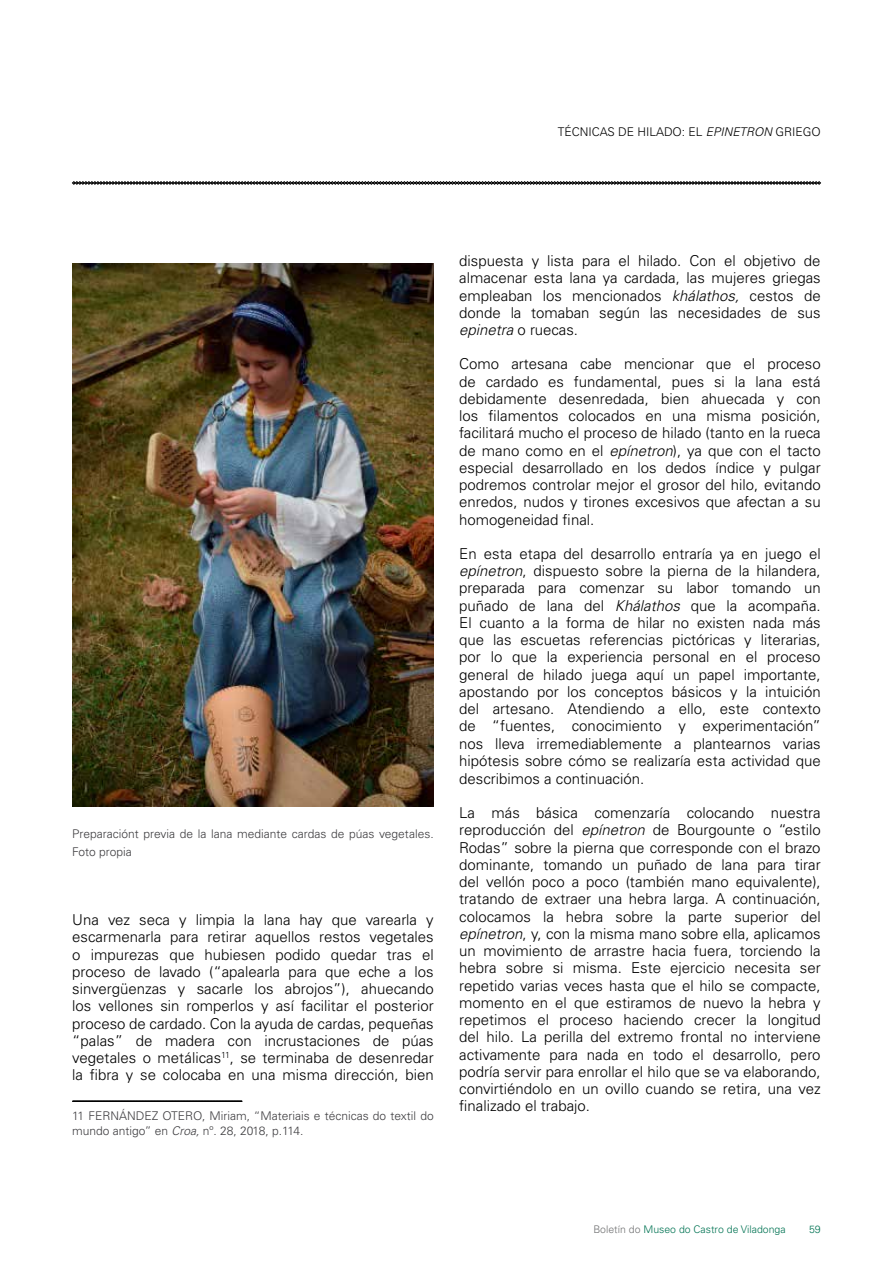
<style>
.page{position:relative;width:893px;height:1263px;background:#fff}
.page>*{position:absolute;margin:0;border:0;box-sizing:border-box;transform-origin:0 0}
.t1{font:300 15px/17.2px "Univers LT Std";color:#000;text-align:justify}
.t2{font:300 12px/18px "Univers LT Std";color:#3e3d40}
.t3{font:300 12px "Univers LT Std";color:#000}
.t4{font:300 10.5px "Univers LT Std";color:#007353}
.s1{font-style:italic}
.s2{color:#707172}
</style>
<div class="page">
<svg style="left:72px;top:181px;width:749px;height:4px;background:#616161"></svg>
<img style="left:72px;top:263px;width:362px;height:543px">
<svg style="left:72px;top:1100px;width:171px;height:2px"></svg>
<p class="t3" style="left:558px;top:125px;width:264px">TÉCNICAS DE HILADO: EL <span class="s1">EPINETRON</span> GRIEGO</p>
<p class="t2" style="left:72px;top:824px;width:363px">Preparaciónt previa de la lana mediante cardas de púas vegetales.<br>Foto propia</p>
<p class="t1" style="left:72px;top:911px;width:363px">Una vez seca y limpia la lana hay que varearla y escarmenarla para retirar aquellos restos vegetales o impurezas que hubiesen podido quedar tras el proceso de lavado (“apalearla para que eche a los sinvergüenzas y sacarle los abrojos”), ahuecando los vellones sin romperlos y así facilitar el posterior proceso de cardado. Con la ayuda de cardas, pequeñas “palas” de madera con incrustaciones de púas vegetales o metálicas<sup>11</sup>, se terminaba de desenredar la fibra y se colocaba en una misma dirección, bien</p>
<p class="t2" style="left:72px;top:1109px;width:363px;line-height:15px">11 FERNÁNDEZ OTERO, Miriam, “Materiais e técnicas do textil do mundo antigo” en <span class="s1">Croa,</span> nº. 28, 2018, p.114.</p>
<p class="t1" style="left:459px;top:252px;width:363px">dispuesta y lista para el hilado. Con el objetivo de almacenar esta lana ya cardada, las mujeres griegas empleaban los mencionados <span class="s1">khálathos,</span> cestos de donde la tomaban según las necesidades de sus <span class="s1">epinetra</span> o ruecas.</p>
<p class="t1" style="left:459px;top:355px;width:363px">Como artesana cabe mencionar que el proceso de cardado es fundamental, pues si la lana está debidamente desenredada, bien ahuecada y con los filamentos colocados en una misma posición, facilitará mucho el proceso de hilado (tanto en la rueca de mano como en el <span class="s1">epínetron</span>), ya que con el tacto especial desarrollado en los dedos índice y pulgar podremos controlar mejor el grosor del hilo, evitando enredos, nudos y tirones excesivos que afectan a su homogeneidad final.</p>
<p class="t1" style="left:459px;top:545px;width:363px">En esta etapa del desarrollo entraría ya en juego el <span class="s1">epínetron</span>, dispuesto sobre la pierna de la hilandera, preparada para comenzar su labor tomando un puñado de lana del <span class="s1">Khálathos</span> que la acompaña.<br>El cuanto a la forma de hilar no existen nada más que las escuetas referencias pictóricas y literarias, por lo que la experiencia personal en el proceso general de hilado juega aquí un papel importante, apostando por los conceptos básicos y la intuición del artesano. Atendiendo a ello, este contexto de “fuentes, conocimiento y experimentación” nos lleva irremediablemente a plantearnos varias hipótesis sobre cómo se realizaría esta actividad que describimos a continuación.</p>
<p class="t1" style="left:459px;top:804px;width:363px">La más básica comenzaría colocando nuestra reproducción del <span class="s1">epínetron</span> de Bourgounte o “estilo Rodas” sobre la pierna que corresponde con el brazo dominante, tomando un puñado de lana para tirar del vellón poco a poco (también mano equivalente), tratando de extraer una hebra larga. A continuación, colocamos la hebra sobre la parte superior del <span class="s1">epínetron</span>, y, con la misma mano sobre ella, aplicamos un movimiento de arrastre hacia fuera, torciendo la hebra sobre si misma. Este ejercicio necesita ser repetido varias veces hasta que el hilo se compacte, momento en el que estiramos de nuevo la hebra y repetimos el proceso haciendo crecer la longitud del hilo. La perilla del extremo frontal no interviene activamente para nada en todo el desarrollo, pero podría servir para enrollar el hilo que se va elaborando, convirtiéndolo en un ovillo cuando se retira, una vez finalizado el trabajo.</p>
<p class="t4" style="left:593px;top:1223px;width:194px"><span class="s2">Boletín do</span> Museo do Castro de Viladonga</p>
<p class="t4" style="left:809px;top:1223px;width:13px">59</p>
</div>
